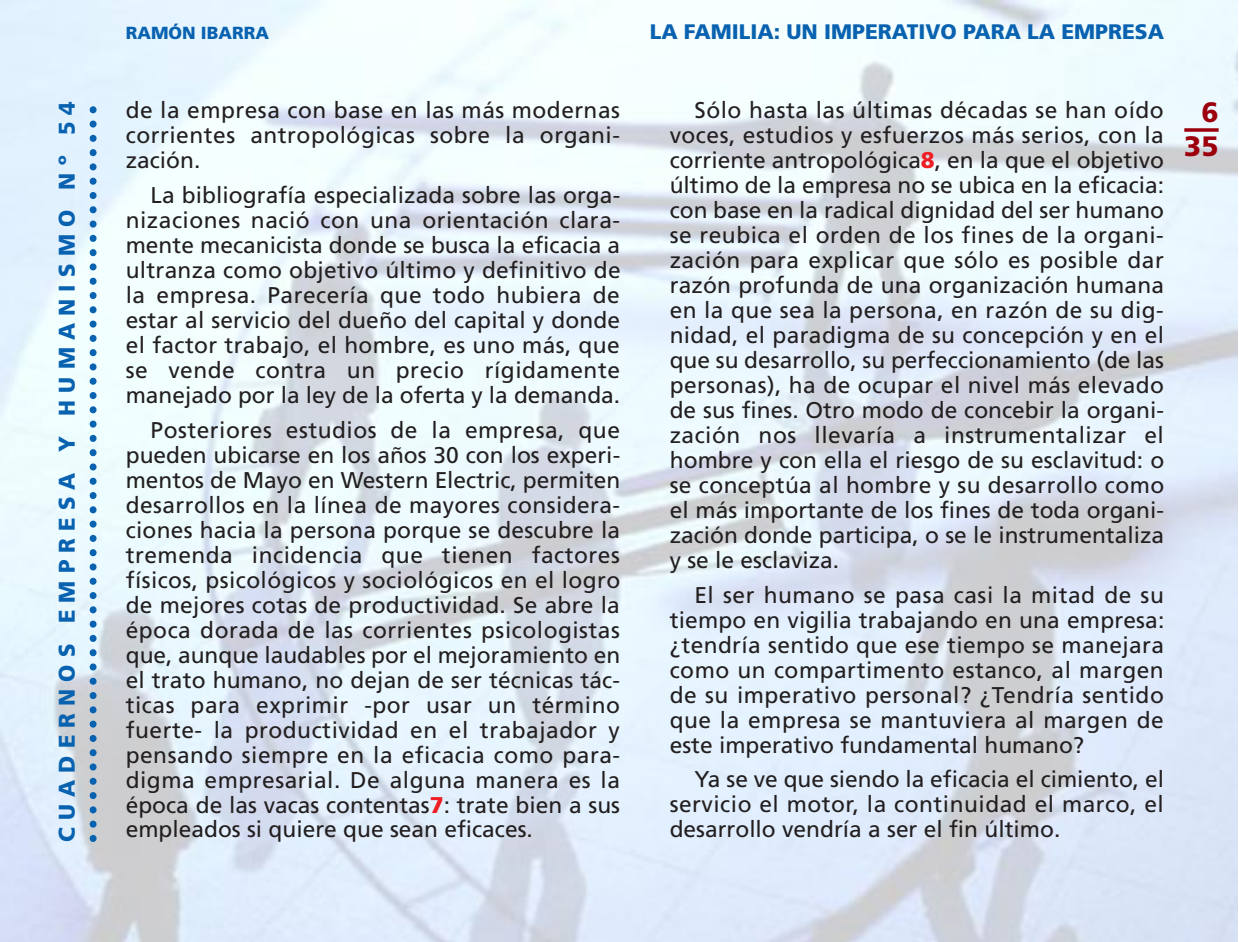
<style>
.page{position:relative;width:1239px;height:942px;background:#fff}
.page>*{position:absolute;margin:0;border:0;box-sizing:border-box;transform-origin:0 0}
.t1{font:900 28px/33.6px "Frutiger";color:#9c000d;text-align:right}
.t2{font:22.75px/25px "Frutiger";color:#231f20;text-align:justify}
.t3{font:900 22.75px "Frutiger";letter-spacing:.325em;color:#0862b0}
.t4{font:900 21px "Frutiger";color:#0862b0}
.t5{font:900 17.5px "Frutiger";color:#0862b0}
.s1{font-weight:900;color:#ee1e24}
</style>
<div class="page">
<img style="left:1px;top:0;width:1236px;height:942px">
<svg style="left:1184px;top:128px;width:35px;height:4px"></svg>
<svg style="left:90px;top:101px;width:7px;height:737px;background:#92bbda"></svg>
<p class="t3" style="left:58px;top:842px;width:742px;rotate:-90deg">CUADERNOS EMPRESA Y HUMANISMO Nº 54</p>
<p class="t5" style="left:126px;top:26px;width:145px">RAMÓN IBARRA</p>
<p class="t4" style="left:650px;top:23px;width:516px">LA FAMILIA: UN IMPERATIVO PARA LA EMPRESA</p>
<p class="t2" style="left:126px;top:99px;width:496px">de la empresa con base en las más modernas corrientes antropológicas sobre la organi&shy;zación.</p>
<p class="t2" style="left:126px;top:184px;width:496px;text-indent:25px">La bibliografía especializada sobre las orga&shy;nizaciones nació con una orientación clara&shy;mente mecanicista donde se busca la eficacia a ultranza como objetivo último y definitivo de la empresa. Parecería que todo hubiera de estar al servicio del dueño del capital y donde el factor trabajo, el hombre, es uno más, que se vende contra un precio rígidamente manejado por la ley de la oferta y la demanda.</p>
<p class="t2" style="left:126px;top:419px;width:496px;text-indent:25px">Posteriores estudios de la empresa, que pueden ubicarse en los años 30 con los experi&shy;mentos de Mayo en Western Electric, permiten desarrollos en la línea de mayores considera&shy;ciones hacia la persona porque se descubre la tremenda incidencia que tienen factores físicos, psicológicos y sociológicos en el logro de mejores cotas de productividad. Se abre la época dorada de las corrientes psicologistas que, aunque laudables por el mejoramiento en el trato humano, no dejan de ser técnicas tác&shy;ticas para exprimir -por usar un término fuerte- la productividad en el trabajador y pensando siempre en la eficacia como para&shy;digma empresarial. De alguna manera es la época de las vacas contentas<span class="s1">7</span>: trate bien a sus empleados si quiere que sean eficaces.</p>
<p class="t2" style="left:670px;top:100px;width:496px;text-indent:25px">Sólo hasta las últimas décadas se han oído voces, estudios y esfuerzos más serios, con la corriente antropológica<span class="s1">8</span>, en la que el objetivo último de la empresa no se ubica en la eficacia: con base en la radical dignidad del ser humano se reubica el orden de los fines de la organi&shy;zación para explicar que sólo es posible dar razón profunda de una organización humana en la que sea la persona, en razón de su dig&shy;nidad, el paradigma de su concepción y en el que su desarrollo, su perfeccionamiento (de las personas), ha de ocupar el nivel más elevado de sus fines. Otro modo de concebir la organi&shy;zación nos llevaría a instrumentalizar el hombre y con ella el riesgo de su esclavitud: o se conceptúa al hombre y su desarrollo como el más importante de los fines de toda organi&shy;zación donde participa, o se le instrumentaliza y se le esclaviza.</p>
<p class="t2" style="left:670px;top:584px;width:496px;text-indent:25px">El ser humano se pasa casi la mitad de su tiempo en vigilia trabajando en una empresa: ¿tendría sentido que ese tiempo se manejara como un compartimento estanco, al margen de su imperativo personal? ¿Tendría sentido que la empresa se mantuviera al margen de este imperativo fundamental humano?</p>
<p class="t2" style="left:670px;top:768px;width:496px;text-indent:25px">Ya se ve que siendo la eficacia el cimiento, el servicio el motor, la continuidad el marco, el desarrollo vendría a ser el fin último.</p>
<p class="t1" style="left:1184px;top:98px;width:36px">6<br>35</p>
</div>
